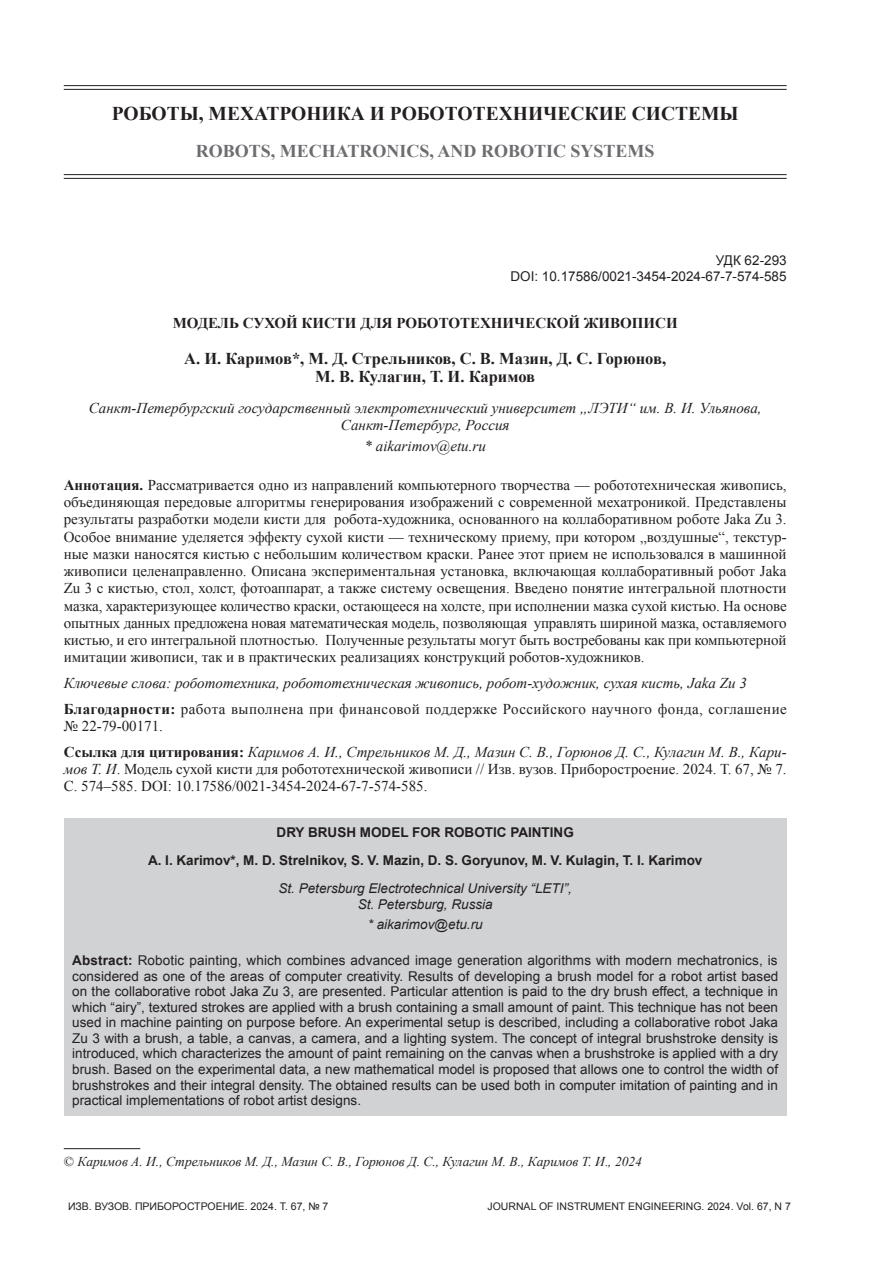
<style>
.page{position:relative;width:893px;height:1263px;background:#fff}
.page>*{position:absolute;margin:0;border:0;box-sizing:border-box;transform-origin:0 0}
.t1{font:700 19.5px "Times New Roman";color:#231f20}
.t2{font:700 18px "Times New Roman";color:#6c6d70}
.t3{font:700 16.5px/19px "Times New Roman";color:#231f20;text-align:center}
.t4{font:15px/17.2px "Times New Roman";color:#231f20;text-align:justify}
.t5{font:italic 15px/25.8px "Times New Roman";color:#231f20}
.t6{font:700 15px "Times New Roman";color:#231f20}
.t7{font:13.5px/15.5px "Arial";color:#231f20;text-align:right}
.t8{font:700 13.5px/28.3px "Arial";color:#231f20;text-align:center}
.t9{font:italic 13.5px/15.6px "Arial";color:#231f20;text-align:center}
.t10{font:italic 13.5px "Times New Roman";color:#231f20}
.t11{font:10.5px "Arial";color:#231f20}
.s1{font-weight:700}
.s2{font-weight:700;font-style:normal}
.s3{font-style:normal}
.s4{font-style:italic}
</style>
<div class="page">
<hr style="left:64px;top:1148px;width:76px;height:1px;background:#231f20">
<hr style="left:64px;top:85px;width:723px;height:1px;background:#231f20">
<hr style="left:64px;top:89px;width:723px;height:1px;background:#231f20">
<hr style="left:64px;top:174px;width:723px;height:1px;background:#231f20">
<hr style="left:64px;top:178px;width:723px;height:1px;background:#231f20">
<div style="left:64px;top:818px;width:723px;height:30px;background:#d1d2d4"></div>
<div style="left:64px;top:846px;width:723px;height:30px;background:#d1d2d4"></div>
<div style="left:64px;top:875px;width:723px;height:45px;background:#d1d2d4"></div>
<div style="left:64px;top:910px;width:723px;height:30px;background:#d1d2d4"></div>
<div style="left:64px;top:938px;width:723px;height:178px;background:#d1d2d4"></div>
<h1 class="t1" style="left:112px;top:99px;width:628px">РОБОТЫ, МЕХАТРОНИКА И РОБОТОТЕХНИЧЕСКИЕ СИСТЕМЫ</h1>
<p class="t2" style="left:196px;top:139px;width:460px">ROBOTS, MECHATRONICS, AND ROBOTIC SYSTEMS</p>
<p class="t7" style="left:510px;top:253px;width:278px">УДК 62-293<br>DOI: 10.17586/0021-3454-2024-67-7-574-585</p>
<p class="t6" style="left:173px;top:312px;width:507px">МОДЕЛЬ СУХОЙ КИСТИ ДЛЯ РОБОТОТЕХНИЧЕСКОЙ ЖИВОПИСИ</p>
<p class="t3" style="left:184px;top:348px;width:483px">А. И. Каримов*, М. Д. Стрельников, С. В. Мазин, Д. С. Горюнов,<br>М. В. Кулагин, Т. И. Каримов</p>
<p class="t5" style="left:89px;top:398px;width:674px;line-height:17.2px;text-align:center">Санкт-Петербургский государственный электротехнический университет „ЛЭТИ“ им. В. И. Ульянова,<br>Санкт-Петербург, Россия</p>
<p class="t5" style="left:365px;top:433px;width:123px">* aikarimov@etu.ru</p>
<p class="t4" style="left:64px;top:476px;width:724px"><span class="s1">Аннотация.</span> Рассматривается одно из направлений компьютерного творчества — робототехническая живопись, объединяющая передовые алгоритмы генерирования изображений с современной мехатроникой. Представлены результаты разработки модели кисти для робота-художника, основанного на коллаборативном роботе Jaka Zu 3.<br>Особое внимание уделяется эффекту сухой кисти — техническому приему, при котором „воздушные“, текстур&shy;ные мазки наносятся кистью с небольшим количеством краски. Ранее этот прием не использовался в машинной живописи целенаправленно. Описана экспериментальная установка, включающая коллаборативный робот Jaka Zu 3 с кистью, стол, холст, фотоаппарат, а также систему освещения. Введено понятие интегральной плотности мазка, характеризующее количество краски, остающееся на холсте, при исполнении мазка сухой кистью. На основе опытных данных предложена новая математическая модель, позволяющая управлять шириной мазка, оставляемого кистью, и его интегральной плотностью. Полученные результаты могут быть востребованы как при компьютерной имитации живописи, так и в практических реализациях конструкций роботов-художников.</p>
<p class="t5" style="left:64px;top:670px;width:725px">Ключевые слова: робототехника, робототехническая живопись, робот-художник, сухая кисть, Jaka Zu 3<br><span class="s2">Благодарности:</span> <span class="s3">работа выполнена при финансовой поддержке Российского научного фонда, соглашение</span></p>
<p class="t5" style="left:64px;top:713px;width:723px"><span class="s3">№ 22‑79‑00171.<br></span><span class="s2">Ссылка для цитирования:</span> Каримов А. И., Стрельников М. Д., Мазин С. В., Горюнов Д. С., Кулагин М. В., Кари-</p>
<p class="t4" style="left:64px;top:760px;width:724px"><span class="s4">мов Т. И</span>. Модель сухой кисти для робототехнической живописи // Изв. вузов. Приборостроение. 2024. Т. 67, № 7.<br>С. 574–585. DOI: 10.17586/0021-3454-2024-67-7-574-585.</p>
<p class="t8" style="left:148px;top:818px;width:556px">DRY BRUSH MODEL FOR ROBOTIC PAINTING<br>A. I. Karimov*, M. D. Strelnikov, S. V. Mazin, D. S. Goryunov, M. V. Kulagin, T. I. Karimov</p>
<p class="t9" style="left:279px;top:881px;width:295px">St. Petersburg Electrotechnical University “LETI”,<br>St. Petersburg, Russia</p>
<p class="t9" style="left:368px;top:916px;width:116px">* aikarimov@etu.ru</p>
<p class="t7" style="left:72px;top:953px;width:708px;text-align:justify"><span class="s1">Abstract:</span> Robotic painting, which combines advanced image generation algorithms with modern mechatronics, is considered as one of the areas of computer creativity. Results of developing a brush model for a robot artist based on the collaborative robot Jaka Zu 3, are presented. Particular attention is paid to the dry brush effect, a technique in which “airy”, textured strokes are applied with a brush containing a small amount of paint. This technique has not been used in machine painting on purpose before. An experimental setup is described, including a collaborative robot Jaka Zu 3 with a brush, a table, a canvas, a camera, and a lighting system. The concept of integral brushstroke density is introduced, which characterizes the amount of paint remaining on the canvas when a brushstroke is applied with a dry brush. Based on the experimental data, a new mathematical model is proposed that allows one to control the width of brushstrokes and their integral density. The obtained results can be used both in computer imitation of painting and in practical implementations of robot artist designs.</p>
<p class="t10" style="left:64px;top:1152px;width:580px"><span class="s3">©</span> Каримов А. И., Стрельников М. Д., Мазин С. В., Горюнов Д. С., Кулагин М. В., Кари мов Т. И<span class="s3">.</span>, 2024</p>
<p class="t11" style="left:68px;top:1199px;width:262px">ИЗВ. ВУЗОВ. ПРИБОРОСТРОЕНИЕ. 2024. Т. 67, № 7</p>
<p class="t11" style="left:487px;top:1199px;width:305px">JOURNAL OF INSTRUMENT ENGINEERING. 2024. Vol. 67, N 7</p>
</div>
